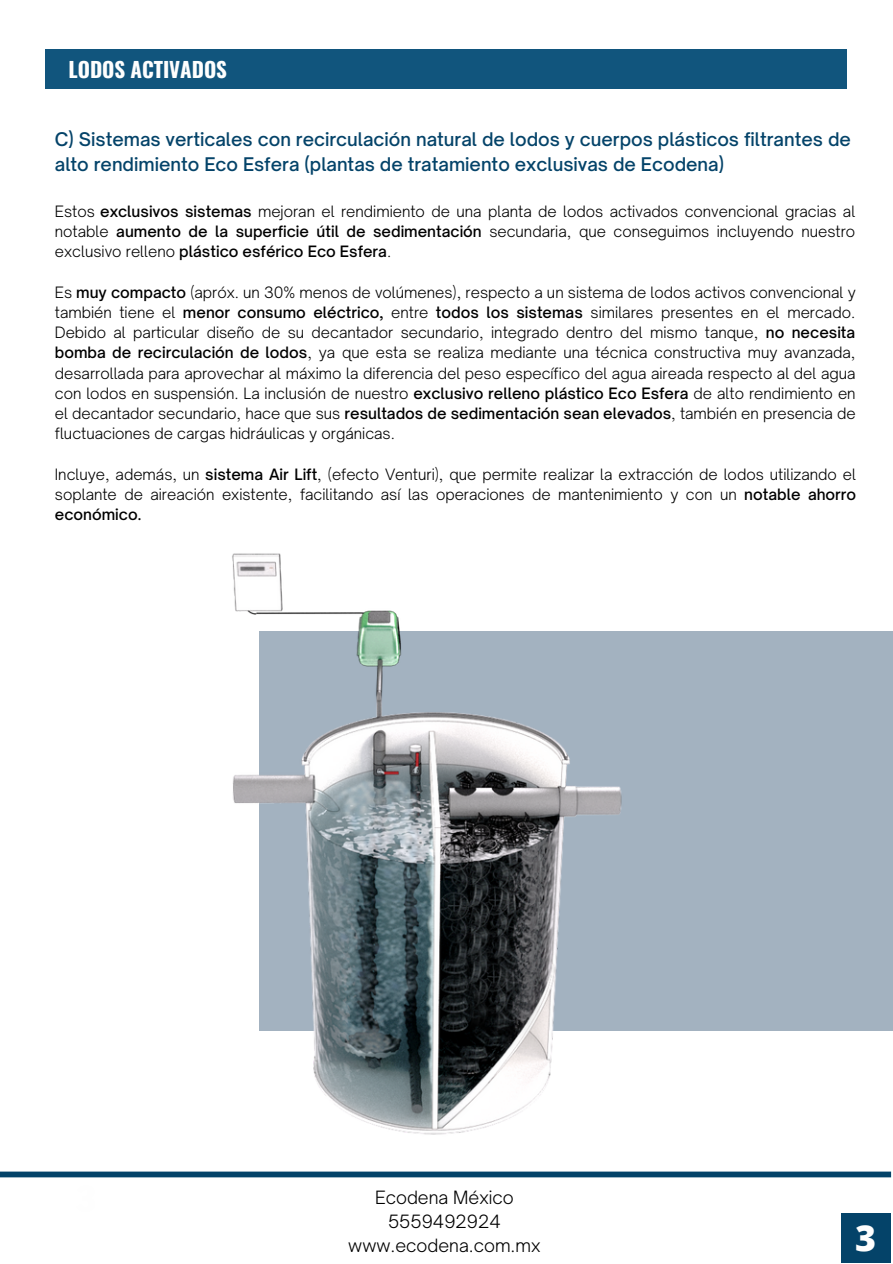
<style>
.page{position:relative;width:893px;height:1264px;background:#fff}
.page>*{position:absolute;margin:0;border:0;box-sizing:border-box;transform-origin:0 0}
.t1{font:800 35.85px "Open Sans";color:#fefefe}
.t2{font:700 21px "Oswald";letter-spacing:-.005em;color:#fefefe}
.t3{font:500 18px/24.8px "Open Sauce One";color:#044369}
.t4{font:300 17.55px/24px "Open Sauce One";color:#000;text-align:center}
.t5{font:300 15px/20.2px "Open Sauce One";color:#000;text-align:justify}
.s1{font-weight:500}
</style>
<div class="page">
<div style="left:46px;top:49px;width:800px;height:40px;background:#11557d"></div>
<div style="left:259px;top:631px;width:633px;height:399px;background:#a3b2c0"></div>
<img style="left:232px;top:553px;width:405px;height:582px">
<div style="left:0;top:1171px;width:891px;height:6px;background:#044369"></div>
<div style="left:840px;top:1212px;width:50px;height:50px;background:#044369"></div>
<h2 class="t2" style="left:69px;top:53px;width:160px">LODOS ACTIVADOS</h2>
<p class="t3" style="left:55px;top:126px;width:797px">C) Sistemas verticales con recirculación natural de lodos y cuerpos plásticos filtrantes de alto rendimiento Eco Esfera (plantas de tratamiento exclusivas de Ecodena)</p>
<p class="t5" style="left:55px;top:201px;width:801px">Estos <span class="s1">exclusivos sistemas</span> mejoran el rendimiento de una planta de lodos activados convencional gracias al notable <span class="s1">aumento de la superficie útil de sedimentación</span> secundaria, que conseguimos incluyendo nuestro exclusivo relleno <span class="s1">plástico esférico Eco Esfera</span>.</p>
<p class="t5" style="left:55px;top:282px;width:802px">Es <span class="s1">muy compacto</span> (apróx. un 30% menos de volúmenes), respecto a un sistema de lodos activos convencional y también tiene el <span class="s1">menor consumo eléctrico,</span> entre <span class="s1">todos los sistemas</span> similares presentes en el mercado.<br>Debido al particular diseño de su decantador secundario, integrado dentro del mismo tanque, <span class="s1">no necesita bomba de recirculación de lodos</span>, ya que esta se realiza mediante una técnica constructiva muy avanzada, desarrollada para aprovechar al máximo la diferencia del peso específico del agua aireada respecto al del agua con lodos en suspensión. La inclusión de nuestro <span class="s1">exclusivo relleno plástico Eco Esfera</span> de alto rendimiento en el decantador secundario, hace que sus <span class="s1">resultados de sedimentación sean elevados</span>, también en presencia de fluctuaciones de cargas hidráulicas y orgánicas.</p>
<p class="t5" style="left:55px;top:464px;width:802px">Incluye, además, un <span class="s1">sistema Air Lift</span>, (efecto Venturi), que permite realizar la extracción de lodos utilizando el soplante de aireación existente, facilitando así las operaciones de mantenimiento y con un <span class="s1">notable ahorro económico.</span></p>
<p class="t4" style="left:348px;top:1184px;width:194px">Ecodena México<br>5559492924 www.ecodena.com.mx</p>
<h1 class="t1" style="left:855px;top:1212px;width:22px">3</h1>
</div>
